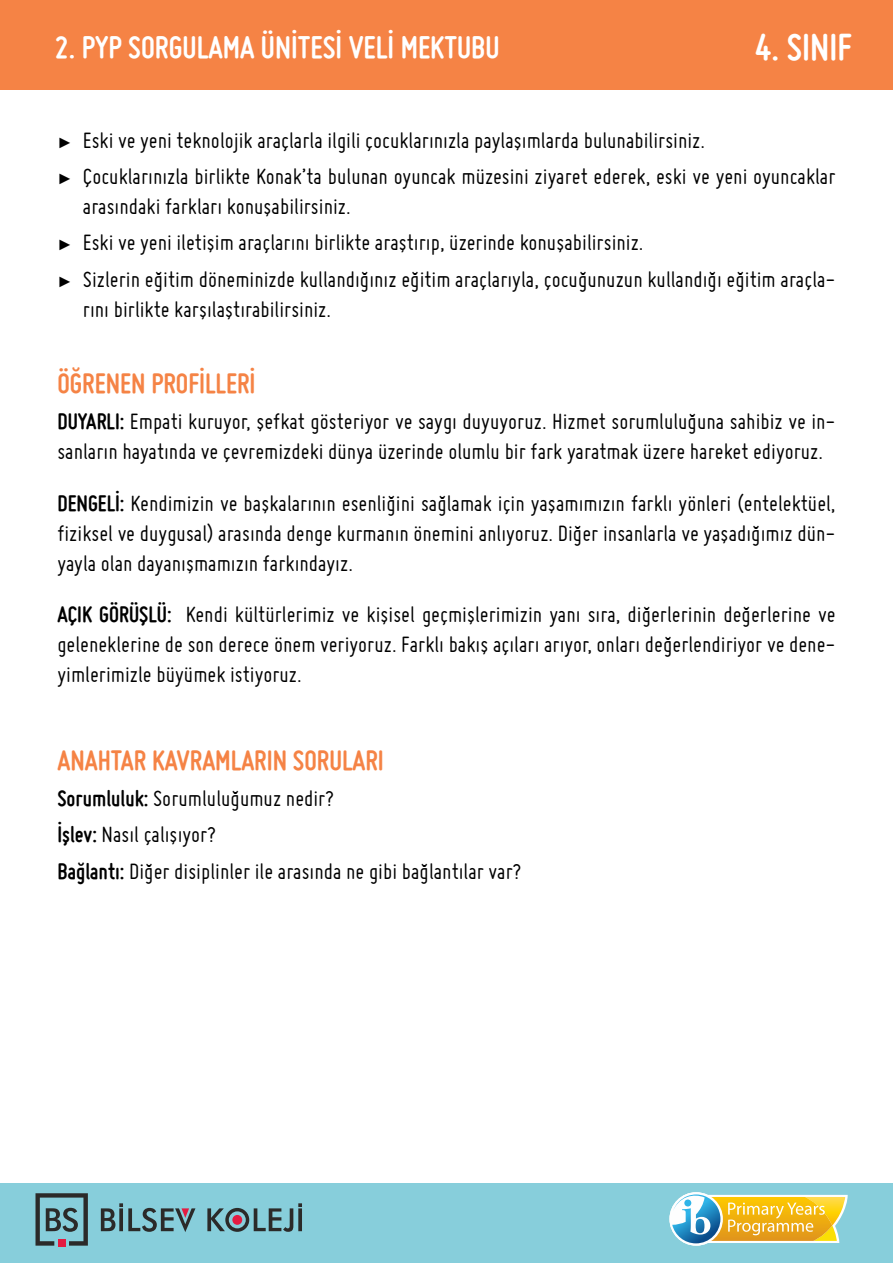
<style>
.page{position:relative;width:893px;height:1263px;background:#fff}
.page>*{position:absolute;margin:0;border:0;box-sizing:border-box;transform-origin:0 0}
.t1{font:700 40.05px "Miso";color:#fff}
.t2{font:700 33.45px "Miso";color:#fff}
.t3{font:700 30px "Miso";color:#f58345}
.t4{font:24px/36.5px "Miso";color:#000}
.s1{font-family:"Arial";font-size:15px}
.s2{font-weight:700}
</style>
<div class="page">
<div style="left:0;top:0;width:893px;height:90px;background:#f58345"></div>
<div style="left:0;top:1183px;width:893px;height:80px;background:#87cedb"></div>
<svg style="left:101px;top:1203px;width:201px;height:29px"></svg>
<div style="left:58px;top:1240px;width:7px;height:7px;background:#e41b41"></div>
<svg style="left:36px;top:1193px;width:52px;height:52px"></svg>
<svg style="left:669px;top:1192px;width:179px;height:54px"></svg>
<h2 class="t2" style="left:55px;top:29px;width:446px">2. PYP SORGULAMA ÜNİTESİ VELİ MEKTUBU</h2>
<h1 class="t1" style="left:755px;top:25px;width:99px">4. SINIF</h1>
<p class="t4" style="left:57px;top:121px;width:780px"><span class="s1">►</span> Eski ve yeni teknolojik araçlarla ilgili çocuklarınızla paylaşımlarda bulunabilirsiniz.<br><span class="s1">►</span> Çocuklarınızla birlikte Konak’ta bulunan oyuncak müzesini ziyaret ederek, eski ve yeni oyuncaklar</p>
<p class="t4" style="left:57px;top:188px;width:780px;text-indent:26px">arasındaki farkları konuşabilirsiniz.<br><span class="s1">►</span> Eski ve yeni iletişim araçlarını birlikte araştırıp, üzerinde konuşabilirsiniz.<br><span class="s1">►</span> Sizlerin eğitim döneminizde kullandığınız eğitim araçlarıyla, çocuğunuzun kullandığı eğitim araçla-</p>
<p class="t4" style="left:83px;top:291px;width:250px">rını birlikte karşılaştırabilirsiniz.</p>
<p class="t3" style="left:57px;top:366px;width:200px">ÖĞRENEN PROFİLLERİ</p>
<p class="t4" style="left:57px;top:406px;width:780px;line-height:30px"><span class="s2">DUYARLI:</span> Empati kuruyor, şefkat gösteriyor ve saygı duyuyoruz. Hizmet sorumluluğuna sahibiz ve in&shy;sanların hayatında ve çevremizdeki dünya üzerinde olumlu bir fark yaratmak üzere hareket ediyoruz.</p>
<p class="t4" style="left:57px;top:488px;width:780px;line-height:30px;text-align:justify"><span class="s2">DENGELİ:</span> Kendimizin ve başkalarının esenliğini sağlamak için yaşamımızın farklı yönleri (entelektüel, fiziksel ve duygusal) arasında denge kurmanın önemini anlıyoruz. Diğer insanlarla ve yaşadığımız dün&shy;yayla olan dayanışmamızın farkındayız.</p>
<p class="t4" style="left:57px;top:599px;width:780px;line-height:30px;text-align:justify"><span class="s2">AÇIK GÖRÜŞLÜ:</span> Kendi kültürlerimiz ve kişisel geçmişlerimizin yanı sıra, diğerlerinin değerlerine ve geleneklerine de son derece önem veriyoruz. Farklı bakış açıları arıyor, onları değerlendiriyor ve dene&shy;yimlerimizle büyümek istiyoruz.</p>
<p class="t3" style="left:57px;top:743px;width:328px">ANAHTAR KAVRAMLARIN SORULARI</p>
<p class="t4" style="left:57px;top:780px;width:466px"><span class="s2">Sorumluluk:</span> Sorumluluğumuz nedir?<br><span class="s2">İşlev:</span> Nasıl çalışıyor?<br><span class="s2">Bağlantı:</span> Diğer disiplinler ile arasında ne gibi bağlantılar var?</p>
</div>
